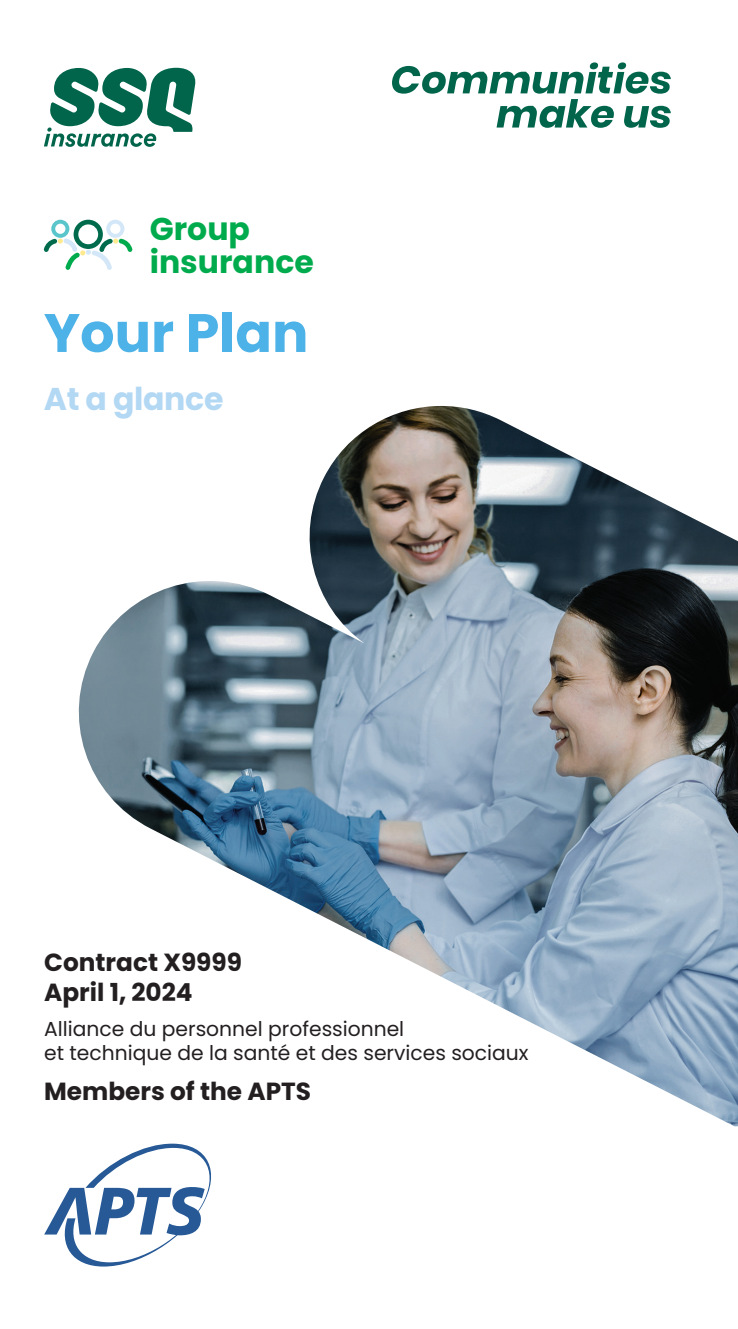
<style>
.page{position:relative;width:738px;height:1329px;background:#fff}
.page>*{position:absolute;margin:0;border:0;box-sizing:border-box;transform-origin:0 0}
.ti{font:700 54px "Poppins";color:#4db2e7}
.t1{font:700 31.5px/33.8px "Poppins";color:#00ab4d}
.t2{font:700 31.5px "Poppins";letter-spacing:-.01em;color:#b3d8f4}
.t3{font:700 24.75px "Poppins";color:#231f20}
.t4{font:20.25px/24.3px "Poppins";color:#231f20}
</style>
<div class="page">
<img style="left:78px;top:406px;width:659px;height:720px">
<svg style="left:44px;top:220px;width:88px;height:50px"></svg>
<svg style="left:44px;top:68px;width:152px;height:79px"></svg>
<svg style="left:392px;top:62px;width:278px;height:66px"></svg>
<svg style="left:44px;top:1143px;width:167px;height:123px"></svg>
<p class="t1" style="left:150px;top:212px;width:165px">Group insurance</p>
<p class="ti" style="left:44px;top:302px;width:266px">Your Plan</p>
<p class="t2" style="left:44px;top:381px;width:181px">At a glance</p>
<p class="t3" style="left:44px;top:948px;width:199px">Contract X9999</p>
<p class="t3" style="left:44px;top:978px;width:150px">April 1, 2024</p>
<p class="t4" style="left:44px;top:1016px;width:485px">Alliance du personnel professionnel<br>et technique de la santé et des services sociaux</p>
<p class="t3" style="left:44px;top:1076px;width:268px">Members of the APTS</p>
</div>
